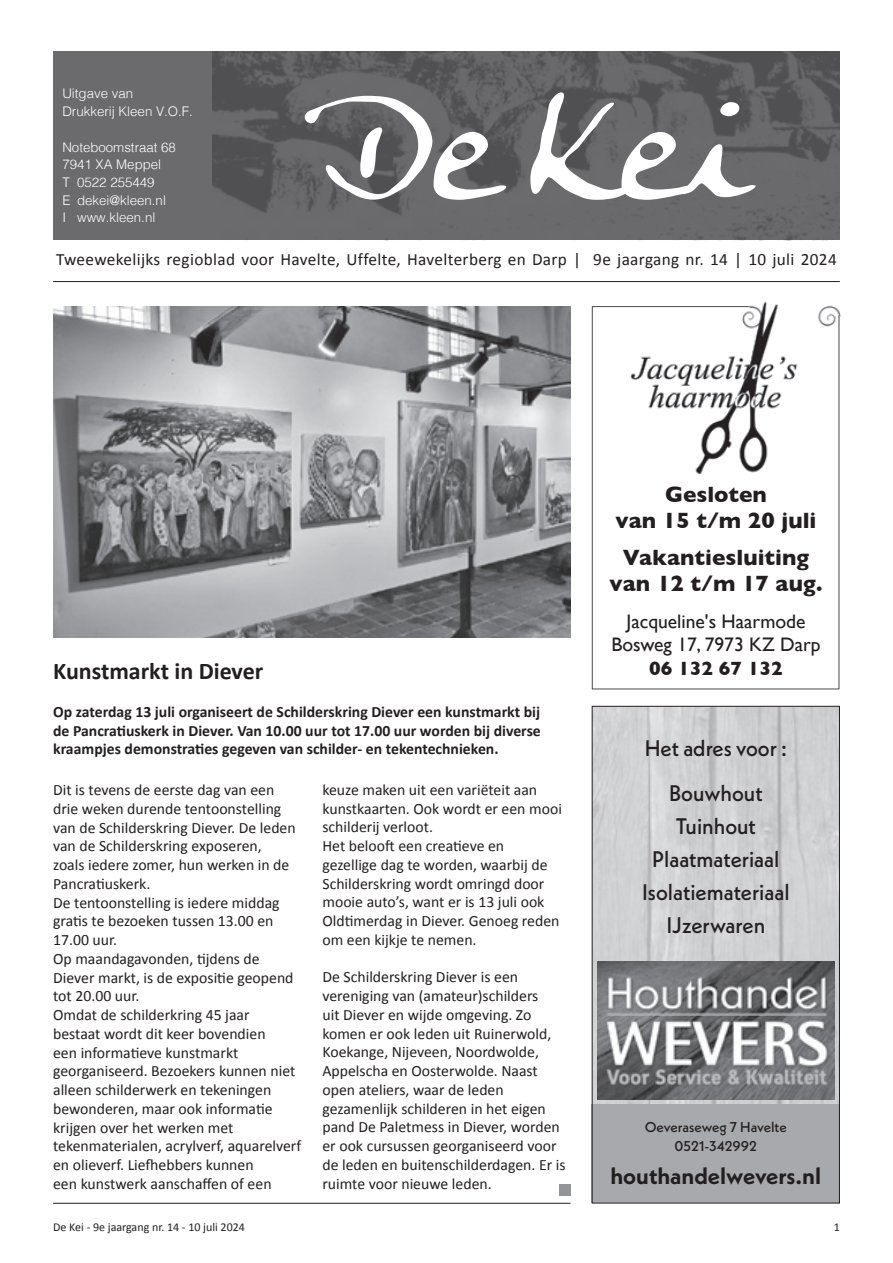
<style>
.page{position:relative;width:893px;height:1263px;background:#fff}
.page>*{position:absolute;margin:0;border:0;box-sizing:border-box;transform-origin:0 0}
.t1{font:146.85px "Anke Calligraphic FG";color:#fff}
.t2{font:700 24px "Calibri";color:#231f20}
.t3{font:700 23.25px "Neue Kabel";color:#231f20}
.t4{font:500 22.5px/33px "Neue Kabel";color:#231f20;text-align:center;scale:.95 1}
.t5{font:700 22.5px/25.5px "Gill Sans";color:#231f20;text-align:center}
.t6{font:19.5px/23.4px "Gill Sans";color:#231f20;text-align:center}
.t7{font:700 19.5px "Gill Sans";color:#231f20}
.t8{font:17.25px "Calibri";letter-spacing:.02em;color:#231f20}
.t9{font:15.75px/18.8px "Calibri";color:#231f20}
.t10{font:700 15.75px/18.8px "Calibri";color:#231f20;text-align:justify}
.t11{font:500 14.25px/18.9px "Neue Kabel";color:#231f20;text-align:center}
.t12{font:300 13.35px/17.7px "Helvetica";color:#fff}
.t13{font:12px "Calibri";color:#231f20}
</style>
<div class="page">
<hr style="left:53px;top:281px;width:787px;height:1px;background:#231f20">
<div style="left:53px;top:51px;width:787px;height:189px;background:#6b6b6e"></div>
<img style="left:212px;top:51px;width:628px;height:190px">
<img style="left:591px;top:301px;width:250px;height:389px">
<img style="left:592px;top:306px;width:247px;height:383px">
<img style="left:594px;top:708px;width:244px;height:396px">
<img style="left:597px;top:961px;width:237px;height:138px">
<div style="left:592px;top:1104px;width:248px;height:99px;background:#a8a9ad"></div>
<div style="left:592px;top:706px;width:248px;height:497px;border:1px solid #231f20"></div>
<div style="left:559px;top:1184px;width:11px;height:12px;background:#939598"></div>
<hr style="left:53px;top:1203px;width:517px;height:1px;background:#231f20">
<img style="left:53px;top:306px;width:517px;height:332px">
<p class="t12" style="left:62px;top:84px;width:132px">Uitgave van<br>Drukkerij Kleen V.O.F.</p>
<p class="t12" style="left:62px;top:137px;width:115px">Noteboomstraat 68<br>7941 XA Meppel<br>T 0522 255449<br>E dekei@kleen.nl<br>I www.kleen.nl</p>
<p class="t8" style="left:56px;top:247px;width:782px">Tweewekelijks regioblad voor Havelte, Uffelte, Havelterberg en Darp | 9e jaargang nr. 14 | 10 juli 2024</p>
<h1 class="t1" style="left:305px;top:63px;width:444px">De Kei</h1>
<h2 class="t2" style="left:53px;top:656px;width:212px">Kunstmarkt in Diever</h2>
<p class="t10" style="left:53px;top:701px;width:489px">Op zaterdag 13 juli organiseert de Schilderskring Diever een kunstmarkt bij de Pancratiuskerk in Diever. Van 10.00 uur tot 17.00 uur worden bij diverse kraampjes demonstraties gegeven van schilder- en tekentechnieken.</p>
<p class="t9" style="left:53px;top:780px;width:250px">Dit is tevens de eerste dag van een drie weken durende tentoonstelling van de Schilderskring Diever. De leden van de Schilderskring exposeren,<br>zoals iedere zomer, hun werken in de<br>Pancratiuskerk.<br>De tentoonstelling is iedere middag gratis te bezoeken tussen 13.00 en<br>17.00 uur.<br>Op maandagavonden, tijdens de<br>Diever markt, is de expositie geopend tot 20.00 uur.<br>Omdat de schilderkring 45 jaar<br>bestaat wordt dit keer bovendien<br>een informatieve kunstmarkt georganiseerd. Bezoekers kunnen niet alleen schilderwerk en tekeningen bewonderen, maar ook informatie krijgen over het werken met tekenmaterialen, acrylverf, aquarelverf en olieverf. Liefhebbers kunnen<br>een kunstwerk aanschaffen of een</p>
<p class="t9" style="left:322px;top:780px;width:241px">keuze maken uit een variëteit aan kunstkaarten. Ook wordt er een mooi schilderij verloot.<br>Het belooft een creatieve en gezellige dag te worden, waarbij de<br>Schilderskring wordt omringd door mooie auto’s, want er is 13 juli ook<br>Oldtimerdag in Diever. Genoeg reden om een kijkje te nemen.</p>
<p class="t9" style="left:322px;top:967px;width:245px">De Schilderskring Diever is een vereniging van (amateur)schilders<br>uit Diever en wijde omgeving. Zo komen er ook leden uit Ruinerwold, Koekange, Nijeveen, Noordwolde, Appelscha en Oosterwolde. Naast open ateliers, waar de leden gezamenlijk schilderen in het eigen pand De Paletmess in Diever, worden er ook cursussen georganiseerd voor de leden en buitenschilderdagen. Er is ruimte voor nieuwe leden.</p>
<h3 class="t5" style="left:615px;top:481px;width:202px">Gesloten<br>van 15 t/m 20 juli</h3>
<h3 class="t5" style="left:610px;top:544px;width:214px">Vakantiesluiting van 12 t/m 17 aug.</h3>
<p class="t6" style="left:611px;top:609px;width:211px">Jacqueline's Haarmode<br>Bosweg 17, 7973 KZ Darp</p>
<p class="t7" style="left:649px;top:653px;width:135px">06 132 67 132</p>
<h3 class="t4" style="left:645px;top:725px;width:151px;line-height:45px">Het adres voor :<br>Bouwhout</h3>
<h3 class="t4" style="left:642px;top:809px;width:157px">Tuinhout<br>Plaatmateriaal<br>Isolatiemateriaal<br>IJzerwaren</h3>
<p class="t11" style="left:645px;top:1117px;width:144px">Oeveraseweg 7 Havelte<br>0521-342992</p>
<h3 class="t3" style="left:610px;top:1161px;width:212px">houthandelwevers.nl</h3>
<p class="t13" style="left:53px;top:1218px;width:193px">De Kei - 9e jaargang nr. 14 - 10 juli 2024</p>
<p class="t13" style="left:834px;top:1218px;width:8px">1</p>
</div>
